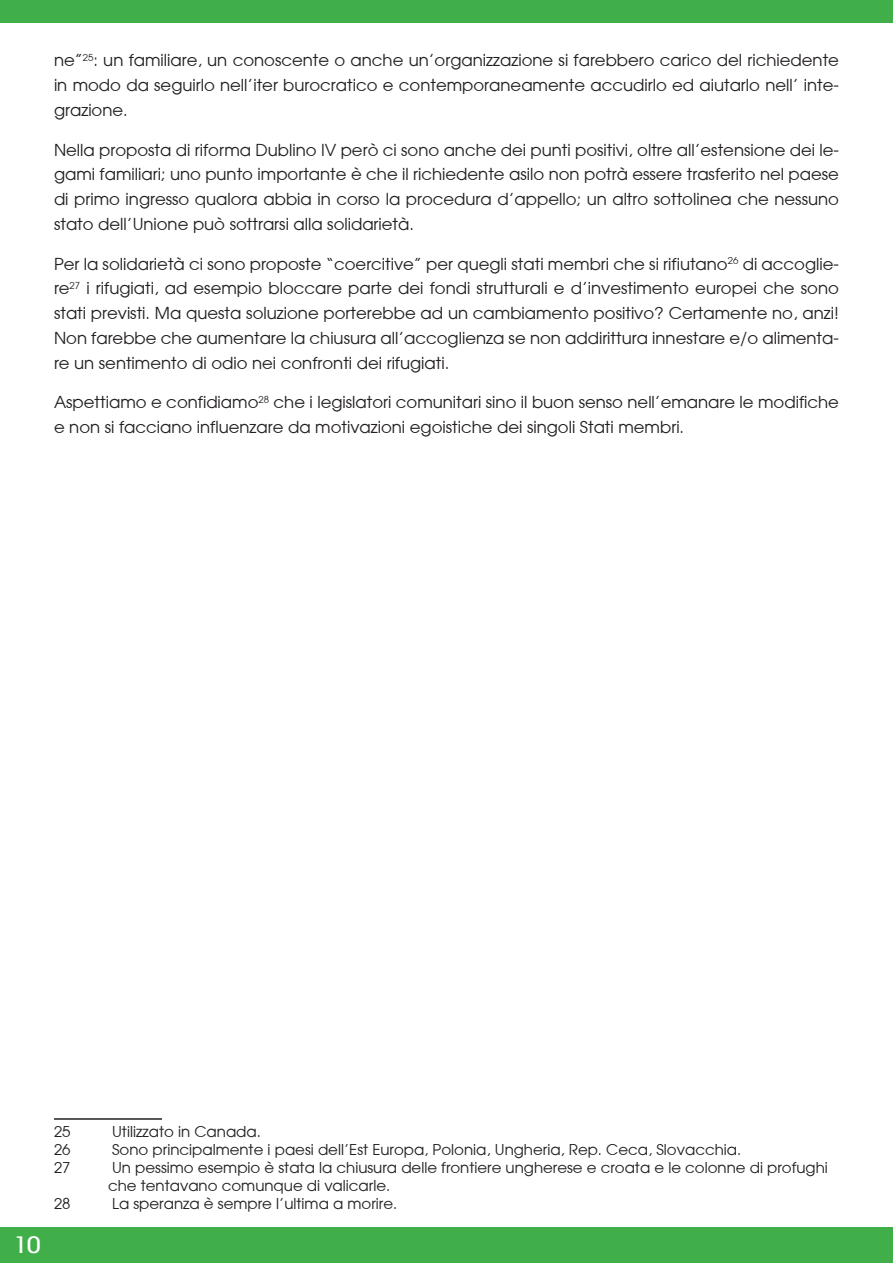
<style>
.page{position:relative;width:893px;height:1263px;background:#fff}
.page>*{position:absolute;margin:0;border:0;box-sizing:border-box;transform-origin:0 0}
.t1{font:700 22.5px "Avant Garde";color:#fff}
.t2{font:16.5px/24.8px "Avant Garde";color:#231f20;text-align:justify}
.t3{font:15px/18px "Avant Garde";color:#231f20}
</style>
<div class="page">
<div style="left:0;top:0;width:893px;height:23px;background:#40ae49"></div>
<div style="left:0;top:1227px;width:893px;height:36px;background:#40ae49"></div>
<hr style="left:54px;top:1118px;width:108px;height:2px;background:#231f20">
<p class="t2" style="left:54px;top:48px;width:786px">ne”<sup>25</sup>: un familiare, un conoscente o anche un’organizzazione si farebbero carico del richiedente in modo da seguirlo nell’iter burocratico e contemporaneamente accudirlo ed aiutarlo nell’ inte&shy;grazione.</p>
<p class="t2" style="left:54px;top:137px;width:786px">Nella proposta di riforma Dublino IV però ci sono anche dei punti positivi, oltre all’estensione dei le&shy;gami familiari; uno punto importante è che il richiedente asilo non potrà essere trasferito nel paese di primo ingresso qualora abbia in corso la procedura d’appello; un altro sottolinea che nessuno stato dell’Unione può sottrarsi alla solidarietà.</p>
<p class="t2" style="left:54px;top:251px;width:786px">Per la solidarietà ci sono proposte “coercitive” per quegli stati membri che si rifiutano<sup>26</sup> di accoglie&shy;re<sup>27</sup> i rifugiati, ad esempio bloccare parte dei fondi strutturali e d’investimento europei che sono stati previsti. Ma questa soluzione porterebbe ad un cambiamento positivo? Certamente no, anzi!<br>Non farebbe che aumentare la chiusura all’accoglienza se non addirittura innestare e/o alimenta&shy;re un sentimento di odio nei confronti dei rifugiati.</p>
<p class="t2" style="left:54px;top:390px;width:786px">Aspettiamo e confidiamo<sup>28</sup> che i legislatori comunitari sino il buon senso nell’emanare le modifiche e non si facciano influenzare da motivazioni egoistiche dei singoli Stati membri.</p>
<h1 class="t1" style="left:14px;top:1230px;width:28px">10</h1>
<p class="t3" style="left:54px;top:1122px;width:18px">25</p>
<p class="t3" style="left:112px;top:1122px;width:150px">Utilizzato in Canada.</p>
<p class="t3" style="left:54px;top:1140px;width:18px">26</p>
<p class="t3" style="left:112px;top:1140px;width:631px">Sono principalmente i paesi dell’Est Europa, Polonia, Ungheria, Rep. Ceca, Slovacchia.</p>
<p class="t3" style="left:54px;top:1158px;width:18px">27</p>
<p class="t3" style="left:108px;top:1158px;width:721px">Un pessimo esempio è stata la chiusura delle frontiere ungherese e croata e le colonne di profughi che tentavano comunque di valicarle.</p>
<p class="t3" style="left:54px;top:1194px;width:18px">28</p>
<p class="t3" style="left:112px;top:1194px;width:287px">La speranza è sempre l’ultima a morire.</p>
</div>
